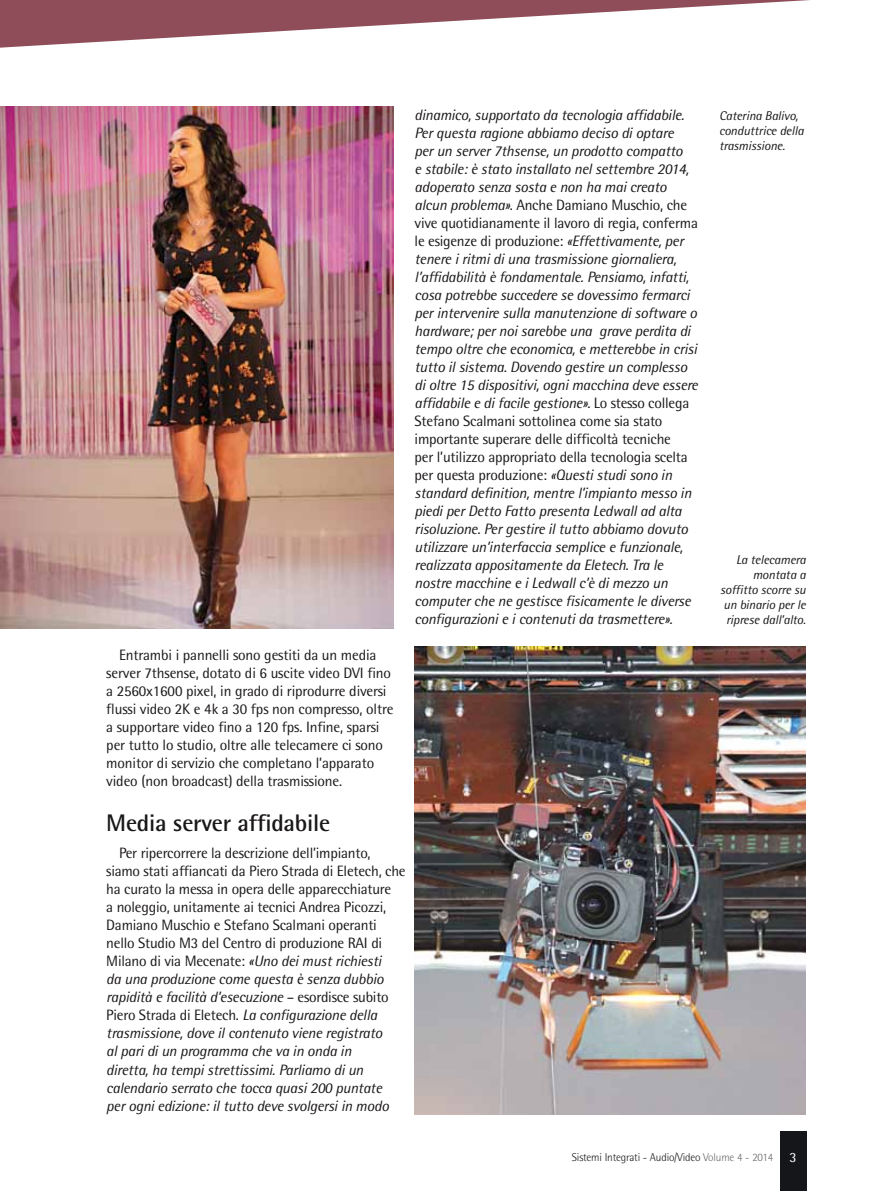
<style>
.page{position:relative;width:893px;height:1191px;background:#fff}
.page>*{position:absolute;margin:0;border:0;box-sizing:border-box;transform-origin:0 0}
.t1{font:700 24px "Rotis Semi Sans";letter-spacing:-.01em;color:#1a1718}
.t2{font:italic 15px/18px "Rotis Semi Sans";letter-spacing:-.015em;color:#1a1718}
.t3{font:15px/18px "Rotis Semi Sans";letter-spacing:-.015em;color:#1a1718}
.t4{font:italic 12.75px/15px "Rotis Semi Sans";letter-spacing:-.01em;color:#1a1718}
.t5{font:300 11.25px "Rotis Semi Sans";letter-spacing:-.015em;color:#1a1718}
.s1{font-style:italic}
.s2{font-style:normal}
.s3{color:#696a6c}
.s4{font-weight:400;font-size:14.1px;color:#fff}
</style>
<div class="page">
<svg style="left:0;top:0;width:810px;height:48px"></svg>
<div style="left:780px;top:1131px;width:26px;height:60px;background:#151619"></div>
<img style="left:0;top:106px;width:393px;height:522px">
<img style="left:415px;top:646px;width:391px;height:468px">
<p class="t3" style="left:106px;top:646px;width:289px;text-indent:13px">Entrambi i pannelli sono gestiti da un media server 7thsense, dotato di 6 uscite video DVI fino a 2560x1600 pixel, in grado di riprodurre diversi flussi video 2K e 4k a 30 fps non compresso, oltre a supportare video fino a 120 fps. Infine, sparsi per tutto lo studio, oltre alle telecamere ci sono monitor di servizio che completano l’apparato video (non broadcast) della trasmissione.</p>
<h1 class="t1" style="left:106px;top:808px;width:225px">Media server affidabile</h1>
<p class="t3" style="left:106px;top:844px;width:301px;text-indent:13px">Per ripercorrere la descrizione dell’impianto, siamo stati affiancati da Piero Strada di Eletech, che ha curato la messa in opera delle apparecchiature<br>a noleggio, unitamente ai tecnici Andrea Picozzi, Damiano Muschio e Stefano Scalmani operanti nello Studio M3 del Centro di produzione RAI di Milano di via Mecenate: <span class="s1">«Uno dei must richiesti<br>da una produzione come questa è senza dubbio rapidità e facilità d’esecuzione</span> – esordisce subito Piero Strada di Eletech. <span class="s1">La configurazione della trasmissione, dove il contenuto viene registrato<br>al pari di un programma che va in onda in<br>diretta, ha tempi strettissimi. Parliamo di un calendario serrato che tocca quasi 200 puntate<br>per ogni edizione: il tutto deve svolgersi in modo</span></p>
<p class="t2" style="left:415px;top:106px;width:285px">dinamico, supportato da tecnologia affidabile.<br>Per questa ragione abbiamo deciso di optare<br>per un server 7thsense, un prodotto compatto<br>e stabile: è stato installato nel settembre 2014, adoperato senza sosta e non ha mai creato alcun problema»<span class="s2">. Anche Damiano Muschio, che vive quotidianamente il lavoro di regia, conferma le esigenze di produzione:</span> «Effettivamente, per tenere i ritmi di una trasmissione giornaliera, l’affidabilità è fondamentale. Pensiamo, infatti, cosa potrebbe succedere se dovessimo fermarci per intervenire sulla manutenzione di software o hardware; per noi sarebbe una grave perdita di tempo oltre che economica, e metterebbe in crisi tutto il sistema. Dovendo gestire un complesso di oltre 15 dispositivi, ogni macchina deve essere affidabile e di facile gestione»<span class="s2">. Lo stesso collega Stefano Scalmani sottolinea come sia stato importante superare delle difficoltà tecniche<br>per l’utilizzo appropriato della tecnologia scelta per questa produzione:</span> «Questi studi sono in standard definition, mentre l’impianto messo in piedi per Detto Fatto presenta Ledwall ad alta risoluzione. Per gestire il tutto abbiamo dovuto utilizzare un’interfaccia semplice e funzionale, realizzata appositamente da Eletech. Tra le nostre macchine e i Ledwall c’è di mezzo un computer che ne gestisce fisicamente le diverse configurazioni e i contenuti da trasmettere».</p>
<p class="t4" style="left:719px;top:108px;width:86px">Caterina Balivo, conduttrice della trasmissione.</p>
<p class="t4" style="left:720px;top:552px;width:87px;text-align:right">La telecamera montata a soffitto scorre su un binario per le riprese dall’alto.</p>
<p class="t5" style="left:572px;top:1150px;width:226px">Sistemi Integrati - Audio/Video <span class="s3">Volume 4 - 2014</span> <span class="s4">3</span></p>
</div>
